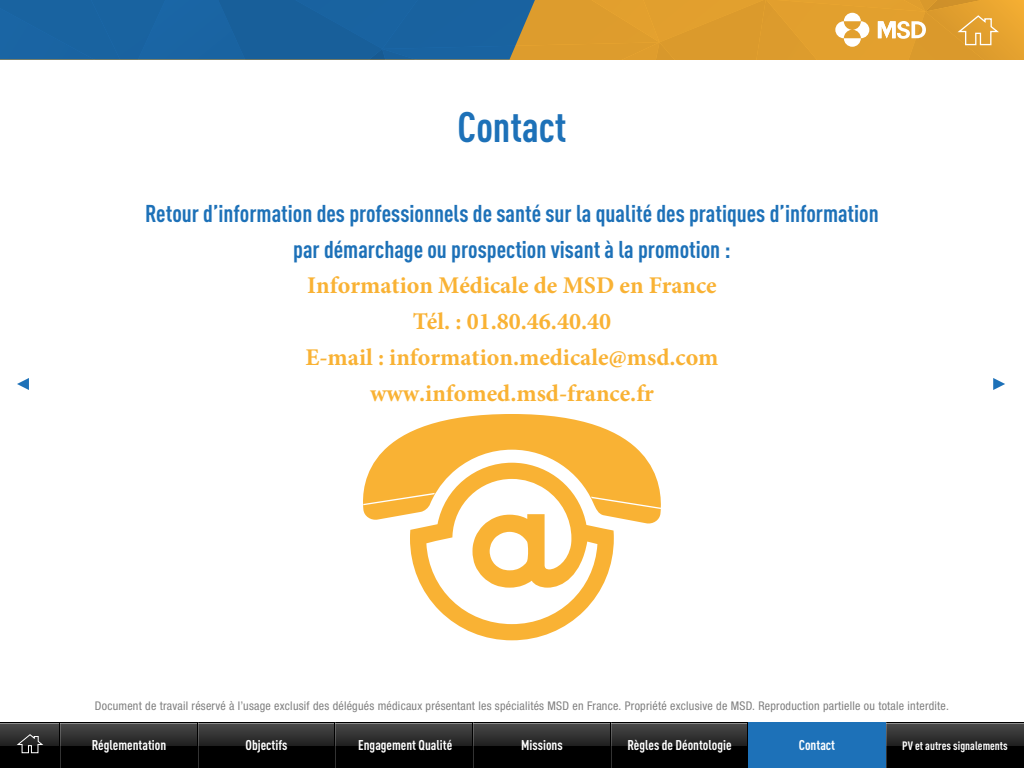
<style>
.page{position:relative;width:1024px;height:768px;background:#fff}
.page>*{position:absolute;margin:0;border:0;box-sizing:border-box;transform-origin:0 0}
.t1{font:700 condensed 42px "DINOT";color:#1d71b8}
.t2{font:700 condensed 24px/36px "DINOT";color:#1d71b8;text-align:center}
.t3{font:700 24px/36px "Minion Pro";color:#f9b234;text-align:center}
.t4{font:700 condensed 14px "DINOT";color:#fff}
.t5{font:condensed 12px "Helvetica Neue LT Std";letter-spacing:.02em;color:#808080}
.t6{font:700 condensed 12px "DINOT";color:#fff}
</style>
<div class="page">
<div style="left:0;top:722px;width:1024px;height:46px;background:#000"></div>
<hr style="left:0;top:723px;width:1024px;height:1px;background:#f2f2f2">
<svg style="left:0;top:724px;width:1024px;height:21px;background:#343434"></svg>
<hr style="left:59px;top:723px;width:1px;height:45px;background:#000">
<hr style="left:60px;top:723px;width:1px;height:45px;background:#fff">
<hr style="left:886px;top:722px;width:1px;height:46px;background:#fff">
<svg style="left:16px;top:734px;width:28px;height:19px"></svg>
<hr style="left:747px;top:722px;width:1px;height:46px;background:#000">
<hr style="left:610px;top:722px;width:1px;height:46px;background:#000">
<hr style="left:611px;top:722px;width:1px;height:46px;background:#fff">
<hr style="left:472px;top:722px;width:1px;height:46px;background:#000">
<hr style="left:473px;top:722px;width:1px;height:46px;background:#fff">
<hr style="left:334px;top:722px;width:1px;height:46px;background:#000">
<hr style="left:335px;top:722px;width:1px;height:46px;background:#fff">
<hr style="left:197px;top:722px;width:1px;height:46px;background:#000">
<hr style="left:198px;top:722px;width:1px;height:46px;background:#fff">
<svg style="left:363px;top:414px;width:298px;height:110px;fill:#f9b234"></svg>
<svg style="left:410px;top:463px;width:204px;height:177px"></svg>
<svg style="left:591px;top:497px;width:70px;height:12px"></svg>
<svg style="left:363px;top:493px;width:72px;height:12px"></svg>
<svg style="left:17px;top:378px;width:12px;height:12px"></svg>
<svg style="left:993px;top:378px;width:12px;height:12px"></svg>
<svg style="left:0;top:0;width:1024px;height:60px;background:#7b816b"></svg>
<div style="left:748px;top:722px;width:138px;height:46px;background:#1d71b8"></div>
<h1 class="t1" style="left:458px;top:102px;width:110px">Contact</h1>
<h2 class="t2" style="left:145px;top:195px;width:735px">Retour d’information des professionnels de santé sur la qualité des pratiques d’information par démarchage ou prospection visant à la promotion :</h2>
<h2 class="t3" style="left:305px;top:267px;width:415px">Information Médicale de MSD en France<br>Tél. : 01.80.46.40.40<br>E-mail : information.medicale@msd.com www.infomed.msd-france.fr</h2>
<p class="t5" style="left:95px;top:699px;width:856px">Document de travail réservé à l’usage exclusif des délégués médicaux présentant les spécialités MSD en France. Propriété exclusive de MSD. Reproduction partielle ou totale interdite.</p>
<p class="t4" style="left:92px;top:737px;width:76px">Réglementation</p>
<p class="t4" style="left:246px;top:737px;width:43px">Objectifs</p>
<p class="t4" style="left:358px;top:737px;width:95px">Engagement Qualité</p>
<p class="t4" style="left:521px;top:737px;width:43px">Missions</p>
<p class="t4" style="left:627px;top:737px;width:106px">Règles de Déontologie</p>
<p class="t4" style="left:799px;top:737px;width:38px">Contact</p>
<p class="t6" style="left:902px;top:738px;width:107px">PV et autres signalements</p>
</div>
